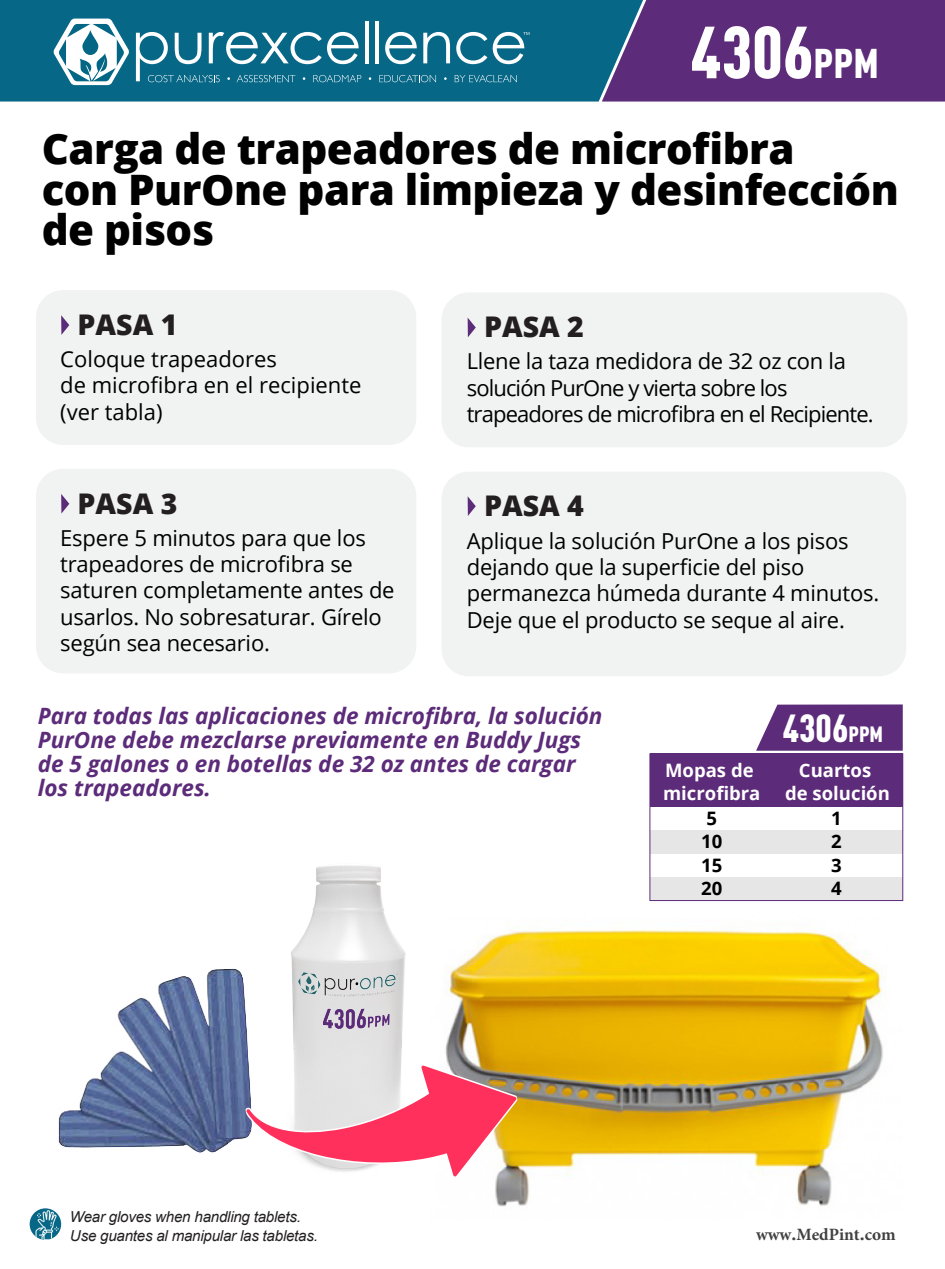
<style>
.page{position:relative;width:945px;height:1269px;background:#fff}
.page>*{position:absolute;margin:0;border:0;box-sizing:border-box;transform-origin:0 0}
.t1{font:900 condensed 72.45px "DIN Pro";color:#fff}
.t2{font:800 42px/40.5px "Open Sans";letter-spacing:-.01em;color:#000}
.t3{font:900 condensed 38.55px "DIN Pro";color:#fff}
.t4{font:800 28.5px "Open Sans";color:#231f20}
.t5{font:italic 700 22.5px/24px "Open Sans";color:#5c2b79}
.t6{font:22.05px/26.4px "Open Sans";letter-spacing:-.01em;color:#000}
.t7{font:22.05px/26.4px "Open Sans";letter-spacing:-.04em;color:#000}
.t8{font:700 18.6px/22.2px "Open Sans";color:#fff}
.t9{font:700 18.6px/23.5px "Open Sans";color:#000}
.t10{font:700 17.25px "Minion Pro";color:#414142}
.t11{font:italic 15.15px/19.5px "Arial";letter-spacing:-.015em;color:#221f1f}
.s1{font-size:40.95px}
.s2{font-size:21.9px}
.s3{font-family:"Open Sans"}
</style>
<div class="page">
<img style="left:443px;top:895px;width:442px;height:312px">
<img style="left:58px;top:968px;width:191px;height:185px">
<div style="left:442px;top:293px;width:465px;height:154px;background:#f1f2f2;border-radius:27px"></div>
<svg style="left:468px;top:318px;width:8px;height:19px"></svg>
<div style="left:442px;top:472px;width:464px;height:204px;background:#f1f2f2;border-radius:27px"></div>
<svg style="left:468px;top:497px;width:8px;height:19px"></svg>
<div style="left:36px;top:290px;width:380px;height:155px;background:#f1f2f2;border-radius:27px"></div>
<svg style="left:61px;top:315px;width:8px;height:20px"></svg>
<div style="left:36px;top:469px;width:380px;height:204px;background:#f1f2f2;border-radius:27px"></div>
<svg style="left:61px;top:494px;width:8px;height:20px"></svg>
<svg style="left:756px;top:704px;width:147px;height:47px;background:#6a3e85"></svg>
<div style="left:650px;top:830px;width:253px;height:24px;background:#e6e6e6"></div>
<div style="left:650px;top:877px;width:253px;height:24px;background:#e6e6e6"></div>
<div style="left:650px;top:753px;width:253px;height:54px;background:#5c2b79"></div>
<div style="left:650px;top:754px;width:253px;height:147px;border:1px solid #5c2b79"></div>
<svg style="left:30px;top:1208px;width:31px;height:32px"></svg>
<img style="left:30px;top:1210px;width:31px;height:30px">
<div style="left:0;top:0;width:602px;height:102px;background:#076786"></div>
<svg style="left:602px;top:0;width:343px;height:102px;background:#59317b"></svg>
<hr style="left:365px;top:21px;width:4px;height:42px;background:#fff">
<hr style="left:375px;top:21px;width:4px;height:42px;background:#fff">
<svg style="left:385px;top:32px;width:32px;height:32px"></svg>
<svg style="left:423px;top:32px;width:27px;height:31px"></svg>
<svg style="left:456px;top:32px;width:31px;height:32px"></svg>
<svg style="left:136px;top:32px;width:225px;height:50px"></svg>
<svg style="left:379px;top:75px;width:57px;height:7px"></svg>
<svg style="left:455px;top:75px;width:62px;height:7px"></svg>
<svg style="left:53px;top:19px;width:76px;height:66px"></svg>
<svg style="left:493px;top:32px;width:36px;height:32px"></svg>
<img style="left:291px;top:865px;width:115px;height:198px">
<img style="left:298px;top:972px;width:100px;height:57px">
<svg style="left:244px;top:1063px;width:274px;height:116px"></svg>
<p class="t1" style="left:691px;top:-4px;width:190px">4306<span class="s1">PPM</span></p>
<p class="t2" style="left:42px;top:127px;width:859px">Carga de trapeadores de microfibra<br>con PurOne para limpieza y desinfección de pisos</p>
<p class="t4" style="left:78px;top:303px;width:101px">PASA 1</p>
<p class="t6" style="left:60px;top:345px;width:303px">Coloque trapeadores<br>de microfibra en el recipiente (ver tabla)</p>
<p class="t4" style="left:78px;top:482px;width:101px">PASA 3</p>
<p class="t6" style="left:60px;top:524px;width:336px">Espere 5 minutos para que los trapeadores de microfibra se saturen completamente antes de usarlos. No sobresaturar. Gírelo según sea necesario.</p>
<p class="t4" style="left:484px;top:305px;width:101px">PASA 2</p>
<p class="t7" style="left:467px;top:348px;width:408px">Llene la taza medidora de 32 oz con la solución PurOne y vierta sobre los trapeadores de microfibra en el Recipiente.</p>
<p class="t4" style="left:484px;top:484px;width:101px">PASA 4</p>
<p class="t6" style="left:467px;top:527px;width:414px">Aplique la solución PurOne a los pisos dejando que la superficie del piso permanezca húmeda durante 4 minutos.<br>Deje que el producto se seque al aire.</p>
<p class="t5" style="left:38px;top:703px;width:566px">Para todas las aplicaciones de microfibra, la solución PurOne debe mezclarse previamente en Buddy Jugs de 5 galones o en botellas de 32 oz antes de cargar los trapeadores.</p>
<p class="t3" style="left:783px;top:699px;width:102px">4306<span class="s2">PPM</span></p>
<p class="t8" style="left:663px;top:759px;width:99px">Mopas de microfibra</p>
<p class="t9" style="left:701px;top:806px;width:23px">5<br>10<br>15<br>20</p>
<p class="t9" style="left:831px;top:806px;width:12px;text-align:justify">1<br>2<br>3<br>4</p>
<p class="t8" style="left:785px;top:759px;width:106px;text-align:center">Cuartos<br>de solución</p>
<p class="t11" style="left:70px;top:1207px;width:250px">Wear gloves when handling tablets.<br>Use guantes al manipular las tabletas.</p>
<p class="t10" style="left:756px;top:1223px;width:141px">www<span class="s3">.</span>MedPint<span class="s3">.</span>com</p>
</div>
